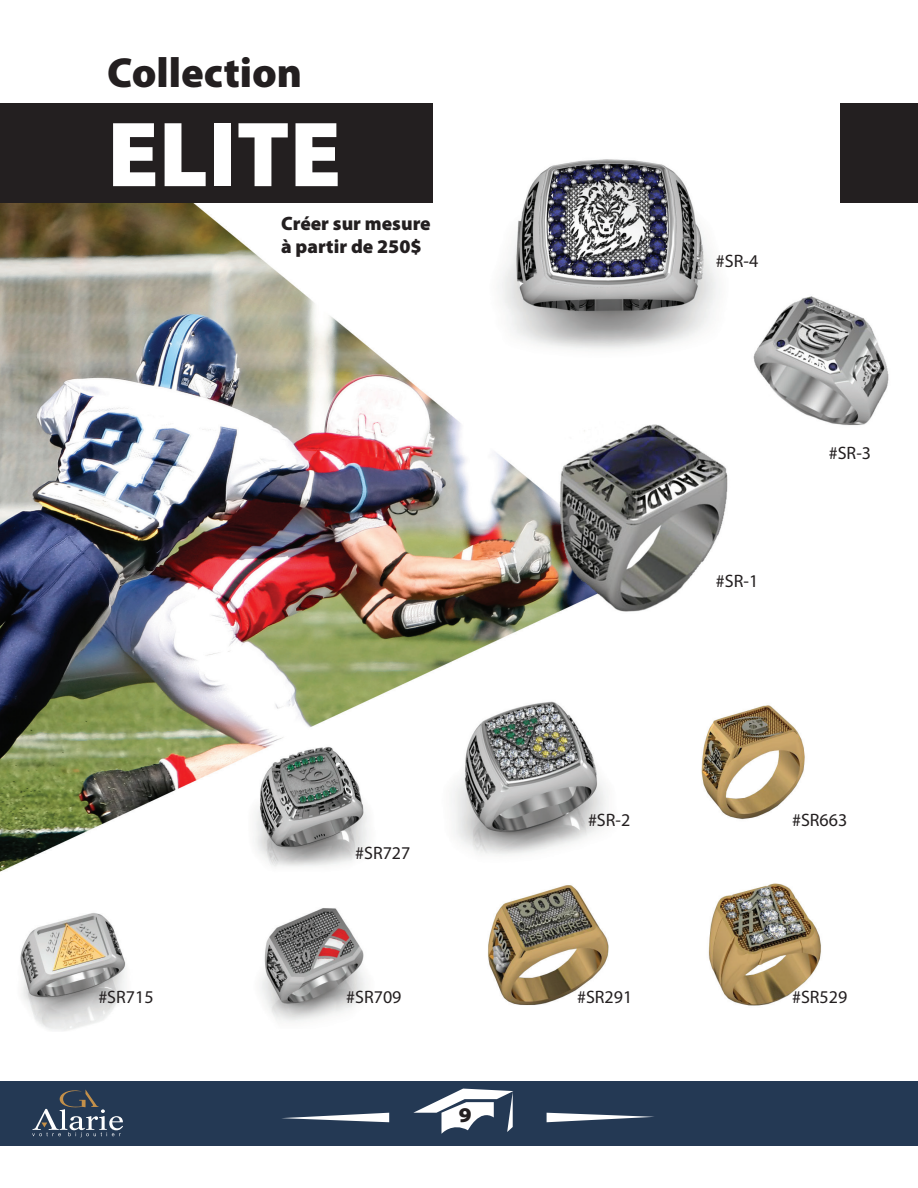
<style>
.page{position:relative;width:918px;height:1188px;background:#fff}
.page>*{position:absolute;margin:0;border:0;box-sizing:border-box;transform-origin:0 0}
.t1{font:900 93.3px "Myriad Pro";color:#fff}
.t2{font:900 42.15px "Myriad Pro";color:#231f20}
.t3{font:900 semi-expanded 21px "Myriad Pro";color:#231f20}
.t4{font:900 19.35px/23.2px "Myriad Pro";color:#231f20}
.t5{font:18px "Myriad Pro";color:#231f20}
</style>
<div class="page">
<img style="left:0;top:103px;width:918px;height:928px">
<div style="left:0;top:1081px;width:918px;height:65px;background:#243954"></div>
<svg style="left:32px;top:1089px;width:91px;height:48px"></svg>
<svg style="left:282px;top:1113px;width:107px;height:9px"></svg>
<svg style="left:547px;top:1113px;width:107px;height:9px"></svg>
<svg style="left:413px;top:1089px;width:100px;height:45px"></svg>
<div style="left:0;top:103px;width:433px;height:99px;background:#231f20"></div>
<div style="left:841px;top:103px;width:77px;height:99px;background:#231f20"></div>
<h2 class="t2" style="left:107px;top:45px;width:196px">Collection</h2>
<h1 class="t1" style="left:107px;top:92px;width:235px">ELITE</h1>
<p class="t4" style="left:281px;top:211px;width:151px">Créer sur mesure à partir de 250$</p>
<p class="t5" style="left:355px;top:842px;width:57px">#SR727</p>
<p class="t5" style="left:716px;top:250px;width:44px">#SR-4</p>
<p class="t5" style="left:716px;top:570px;width:44px">#SR-1</p>
<p class="t5" style="left:829px;top:442px;width:44px">#SR-3</p>
<p class="t5" style="left:588px;top:809px;width:44px">#SR-2</p>
<p class="t5" style="left:792px;top:809px;width:57px">#SR663</p>
<p class="t5" style="left:98px;top:986px;width:57px">#SR715</p>
<p class="t5" style="left:346px;top:986px;width:57px">#SR709</p>
<p class="t5" style="left:792px;top:986px;width:57px">#SR529</p>
<p class="t5" style="left:577px;top:986px;width:57px">#SR291</p>
<p class="t3" style="left:459px;top:1101px;width:14px">9</p>
</div>
